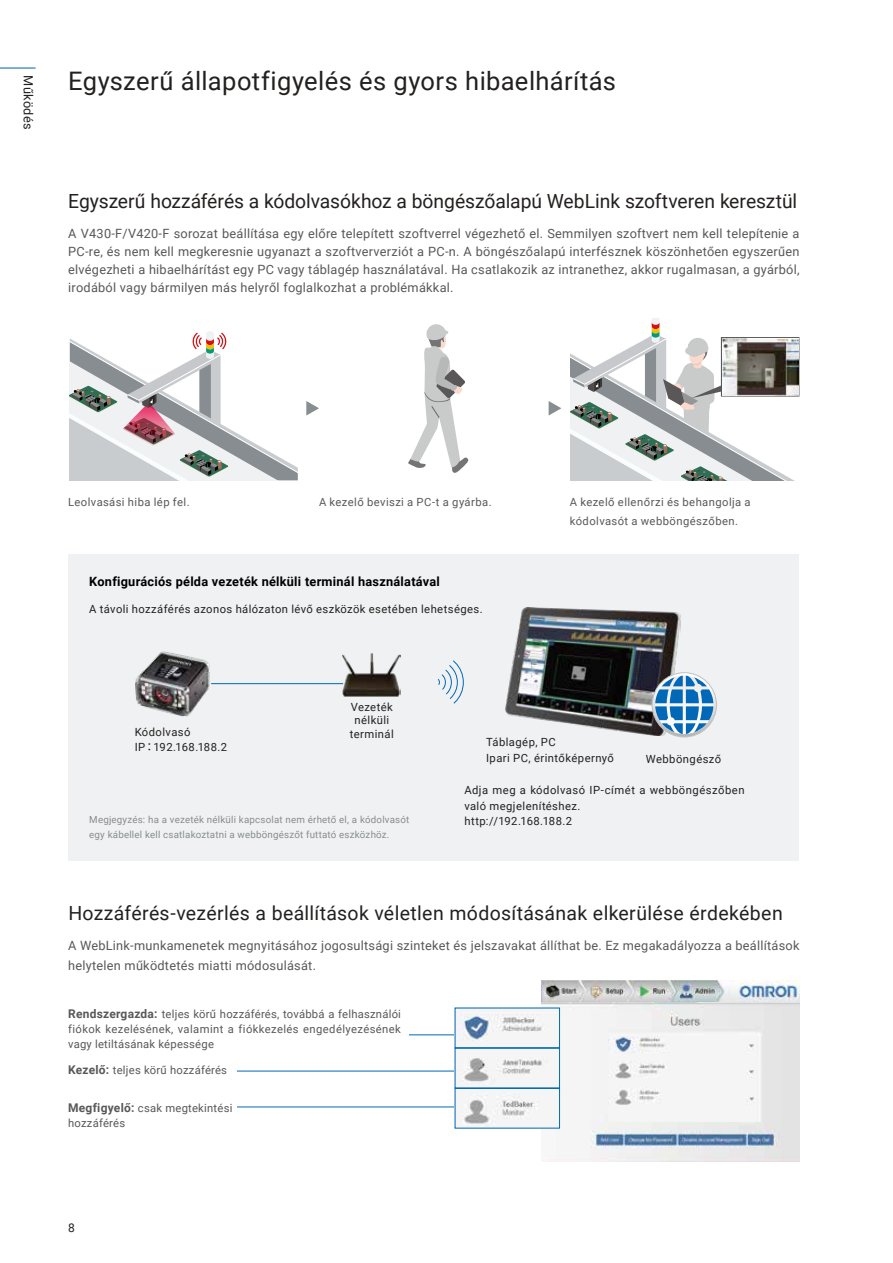
<style>
.page{position:relative;width:893px;height:1263px;background:#fff}
.page>*{position:absolute;margin:0;border:0;box-sizing:border-box;transform-origin:0 0}
.t1{font:25.5px "Roboto";letter-spacing:.015em;color:#232120}
.t2{font:19.5px "Roboto";letter-spacing:.005em;color:#232120}
.t3{font:12.75px/18px "Roboto";letter-spacing:.02em;color:#5a5757;text-align:justify}
.t4{font:700 12.75px "Roboto";letter-spacing:.02em;color:#000}
.t5{font:12.75px "Roboto";letter-spacing:.02em;color:#232120}
.t6{font:12px "Roboto";color:#232120}
.t7{font:11.25px/14.9px "Roboto";letter-spacing:.03em;color:#5a5757}
.t8{font:11.25px/15.8px "Roboto";letter-spacing:.04em;color:#232120}
.t9{font:9.75px "Roboto";letter-spacing:.02em;color:#888d90}
.s1{font-family:"Source Han Sans"}
.s2{font-weight:700;font-size:12px}
</style>
<div class="page">
<hr style="left:0;top:68px;width:36px;height:1px;background:#0069b7">
<div style="left:68px;top:554px;width:731px;height:306px;background:#eff1f2"></div>
<svg style="left:70px;top:331px;width:228px;height:149px"></svg>
<svg style="left:408px;top:324px;width:61px;height:149px"></svg>
<svg style="left:571px;top:319px;width:228px;height:162px"></svg>
<svg style="left:306px;top:401px;width:13px;height:15px"></svg>
<svg style="left:549px;top:401px;width:12px;height:15px"></svg>
<img style="left:541px;top:980px;width:258px;height:181px">
<hr style="left:409px;top:1034px;width:99px;height:1px;background:#0069b7">
<hr style="left:237px;top:1071px;width:271px;height:1px;background:#0069b7">
<hr style="left:237px;top:1107px;width:271px;height:1px;background:#0069b7">
<img style="left:135px;top:651px;width:75px;height:66px">
<img style="left:505px;top:608px;width:176px;height:127px">
<img style="left:342px;top:653px;width:58px;height:44px">
<svg style="left:437px;top:660px;width:27px;height:44px"></svg>
<svg style="left:652px;top:673px;width:64px;height:64px"></svg>
<div style="left:652px;top:672px;width:65px;height:65px;border:1px solid #bfc0c0;border-radius:50%"></div>
<svg style="left:655px;top:676px;width:58px;height:58px"></svg>
<hr style="left:211px;top:683px;width:132px;height:1px;background:#0069b7">
<img style="left:457px;top:1010px;width:101px;height:116px">
<div style="left:455px;top:1008px;width:105px;height:40px;border:1px solid #0069b7"></div>
<div style="left:455px;top:1048px;width:105px;height:40px;border:1px solid #0069b7"></div>
<div style="left:455px;top:1088px;width:105px;height:40px;border:1px solid #0069b7"></div>
<p class="t5" style="left:37px;top:75px;width:55px;rotate:90deg">Működés</p>
<h1 class="t1" style="left:68px;top:64px;width:549px">Egyszerű állapotfigyelés és gyors hibaelhárítás</h1>
<h2 class="t2" style="left:68px;top:187px;width:730px">Egyszerű hozzáférés a kódolvasókhoz a böngészőalapú WebLink szoftveren keresztül</h2>
<p class="t3" style="left:68px;top:224px;width:733px">A V430-F/V420-F sorozat beállítása egy előre telepített szoftverrel végezhető el. Semmilyen szoftvert nem kell telepítenie a PC-re, és nem kell megkeresnie ugyanazt a szoftververziót a PC-n. A böngészőalapú interfésznek köszönhetően egyszerűen elvégezheti a hibaelhárítást egy PC vagy táblagép használatával. Ha csatlakozik az intranethez, akkor rugalmasan, a gyárból, irodából vagy bármilyen más helyről foglalkozhat a problémákkal.</p>
<p class="t7" style="left:68px;top:494px;width:123px">Leolvasási hiba lép fel.</p>
<p class="t7" style="left:319px;top:494px;width:174px">A kezelő beviszi a PC-t a gyárba.</p>
<p class="t7" style="left:570px;top:492px;width:182px;line-height:19.5px">A kezelő ellenőrzi és behangolja a kódolvasót a webböngészőben.</p>
<p class="t4" style="left:89px;top:573px;width:352px">Konfigurációs példa vezeték nélküli terminál használatával</p>
<p class="t8" style="left:89px;top:601px;width:395px">A távoli hozzáférés azonos hálózaton lévő eszközök esetében lehetséges.</p>
<p class="t8" style="left:135px;top:723px;width:94px">Kódolvasó<br>IP<span class="s1">：</span>192.168.188.2</p>
<p class="t8" style="left:350px;top:699px;width:45px;line-height:13.5px;text-align:center">Vezeték nélküli terminál</p>
<p class="t8" style="left:486px;top:733px;width:129px">Táblagép, PC<br>Ipari PC, érintőképernyő</p>
<p class="t8" style="left:646px;top:750px;width:77px">Webböngésző</p>
<p class="t8" style="left:464px;top:781px;width:282px">Adja meg a kódolvasó IP-címét a webböngészőben való megjelenítéshez.</p>
<p class="t9" style="left:89px;top:812px;width:322px">Megjegyzés: ha a vezeték nélküli kapcsolat nem érhető el, a kódolvasót</p>
<p class="t8" style="left:464px;top:813px;width:109px">http://192.168.188.2</p>
<p class="t9" style="left:89px;top:827px;width:302px">egy kábellel kell csatlakoztatni a webböngészőt futtató eszközhöz.</p>
<h2 class="t2" style="left:68px;top:900px;width:716px">Hozzáférés-vezérlés a beállítások véletlen módosításának elkerülése érdekében</h2>
<p class="t3" style="left:68px;top:935px;width:733px;line-height:19.5px">A WebLink-munkamenetek megnyitásához jogosultsági szinteket és jelszavakat állíthat be. Ez megakadályozza a beállítások helytelen működtetés miatti módosulását.</p>
<p class="t7" style="left:68px;top:1006px;width:334px;text-align:justify"><span class="s2">Rendszergazda:</span> teljes körű hozzáférés, továbbá a felhasználói fiókok kezelésének, valamint a fiókkezelés engedélyezésének vagy letiltásának képessége</p>
<p class="t7" style="left:68px;top:1062px;width:160px"><span class="s2">Kezelő:</span> teljes körű hozzáférés</p>
<p class="t7" style="left:68px;top:1100px;width:166px"><span class="s2">Megfigyelő:</span> csak megtekintési hozzáférés</p>
<p class="t6" style="left:68px;top:1219px;width:8px">8</p>
</div>
